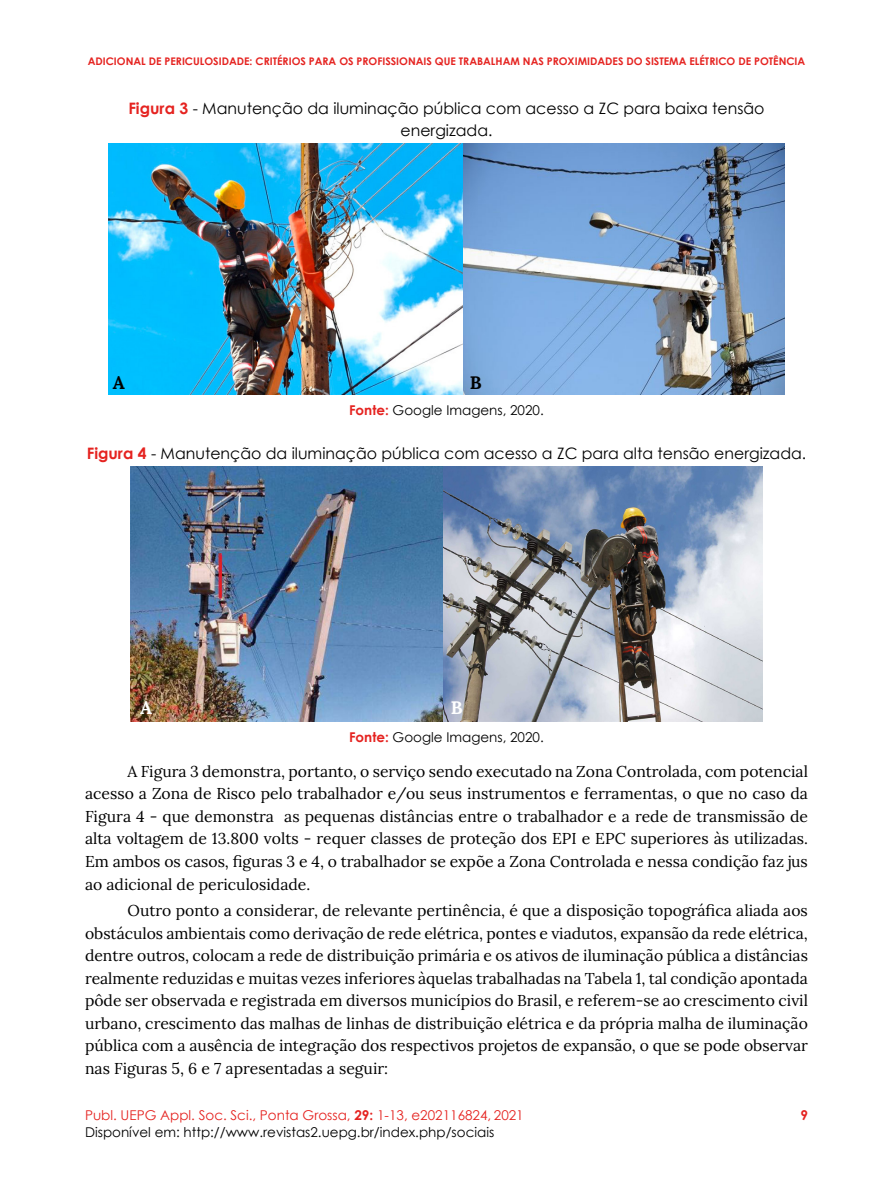
<style>
.page{position:relative;width:893px;height:1191px;background:#fff}
.page>*{position:absolute;margin:0;border:0;box-sizing:border-box;transform-origin:0 0}
.t1{font:700 18px "Lora";color:#000}
.t2{font:700 18px "Lora";color:#fff}
.t3{font:15.75px/22.5px "Lora";color:#000;text-align:justify}
.t4{font:15.75px/22.5px "Century Gothic";color:#000;text-align:center}
.t5{font:13.5px/16.2px "Century Gothic";color:#000}
.t6{font:700 13.5px "Century Gothic";color:#e52320}
.t7{font:700 10.5px "Century Gothic";color:#e52320}
.s1{font-weight:700;color:#e52320}
.s2{color:#e52320}
</style>
<div class="page">
<img style="left:108px;top:144px;width:676px;height:250px">
<img style="left:131px;top:466px;width:631px;height:255px">
<p class="t7" style="left:88px;top:53px;width:719px">ADICIONAL DE PERICULOSIDADE: CRITÉRIOS PARA OS PROFISSIONAIS QUE TRABALHAM NAS PROXIMIDADES DO SISTEMA ELÉTRICO DE POTÊNCIA</p>
<p class="t4" style="left:128px;top:97px;width:638px"><span class="s1">Figura 3</span> - Manutenção da iluminação pública com acesso a ZC para baixa tensão energizada.</p>
<p class="t1" style="left:113px;top:368px;width:14px">A</p>
<p class="t1" style="left:470px;top:368px;width:13px">B</p>
<p class="t5" style="left:349px;top:402px;width:196px"><span class="s1">Fonte:</span> Google Imagens, 2020.</p>
<p class="t4" style="left:87px;top:441px;width:721px"><span class="s1">Figura 4</span> - Manutenção da iluminação pública com acesso a ZC para alta tensão energizada.</p>
<p class="t2" style="left:140px;top:692px;width:14px">A</p>
<p class="t2" style="left:451px;top:692px;width:13px">B</p>
<p class="t5" style="left:349px;top:728px;width:196px"><span class="s1">Fonte:</span> Google Imagens, 2020.</p>
<p class="t3" style="left:85px;top:759px;width:724px;text-indent:43px">A Figura 3 demonstra, portanto, o serviço sendo executado na Zona Controlada, com potencial acesso a Zona de Risco pelo trabalhador e/ou seus instrumentos e ferramentas, o que no caso da Figura 4 - que demonstra as pequenas distâncias entre o trabalhador e a rede de transmissão de alta voltagem de 13.800 volts - requer classes de proteção dos EPI e EPC superiores às utilizadas.<br>Em ambos os casos, figuras 3 e 4, o trabalhador se expõe a Zona Controlada e nessa condição faz jus ao adicional de periculosidade.</p>
<p class="t3" style="left:85px;top:898px;width:724px;text-indent:43px">Outro ponto a considerar, de relevante pertinência, é que a disposição topográfica aliada aos obstáculos ambientais como derivação de rede elétrica, pontes e viadutos, expansão da rede elétrica, dentre outros, colocam a rede de distribuição primária e os ativos de iluminação pública a distâncias realmente reduzidas e muitas vezes inferiores àquelas trabalhadas na Tabela 1, tal condição apontada pôde ser observada e registrada em diversos municípios do Brasil, e referem-se ao crescimento civil urbano, crescimento das malhas de linhas de distribuição elétrica e da própria malha de iluminação pública com a ausência de integração dos respectivos projetos de expansão, o que se pode observar nas Figuras 5, 6 e 7 apresentadas a seguir:</p>
<p class="t5" style="left:85px;top:1107px;width:440px"><span class="s2">Publ. UEPG Appl. Soc. Sci., Ponta Grossa,</span> <span class="s1">29:</span> <span class="s2">1-13, e202116824, 2021<br></span>Disponível em: http://www.revistas2.uepg.br/index.php/sociais</p>
<p class="t6" style="left:800px;top:1105px;width:9px">9</p>
</div>
